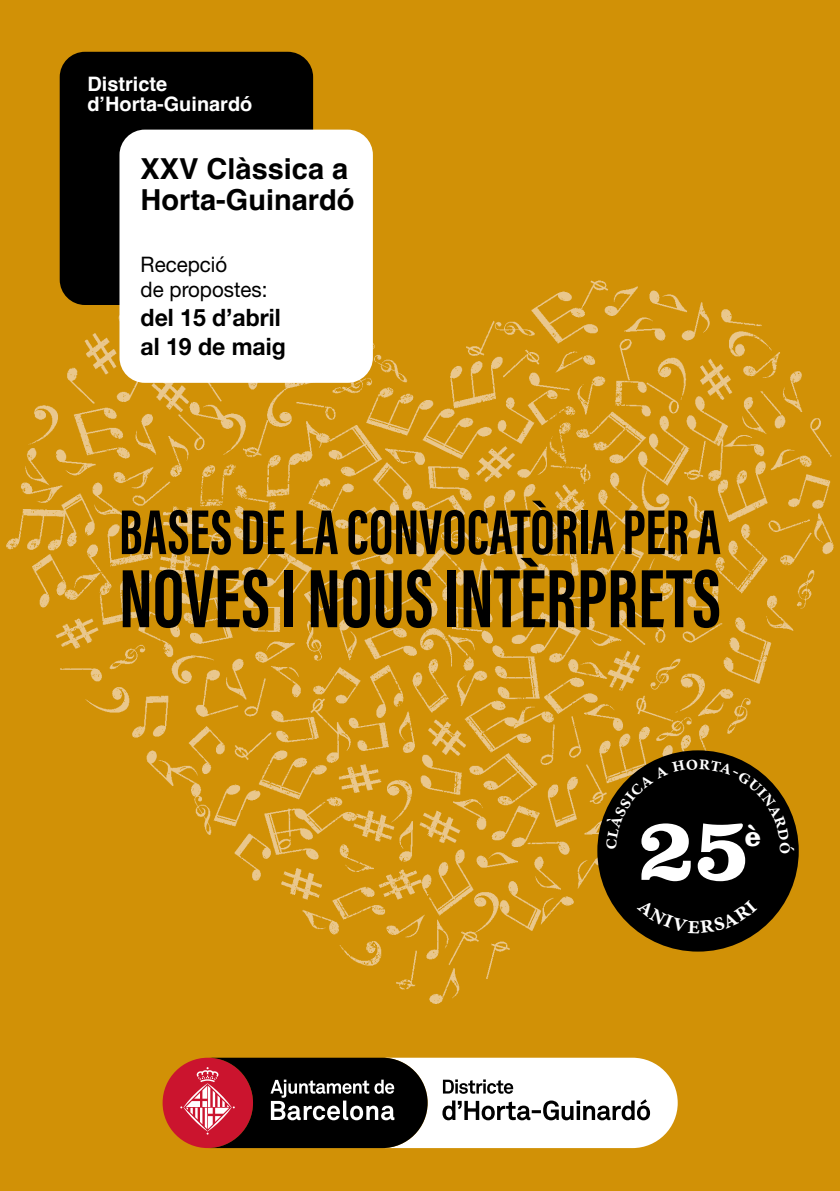
<style>
.page{position:relative;width:840px;height:1191px;background:#fff}
.page>*{position:absolute;margin:0;border:0;box-sizing:border-box;transform-origin:0 0}
.t1{font:700 91px "Clarendon LT Std";color:#fff}
.t2{font:85.2px "Acumin Variable Concept";color:#000;scale:.96 1}
.t3{font:65.2px "Acumin Variable Concept";color:#000;scale:.96 1}
.t4{font:700 29px "Helvetica";color:#000}
.t5{font:700 29px "Clarendon LT Std";color:#fff}
.t6{font:700 24px/28.8px "Helvetica Neue LT Std";color:#000;scale:.96 1}
.t7{font:21.4px "Helvetica Neue LT Std";color:#000;scale:.96 1}
.t8{font:700 20px "Helvetica";color:#fff}
</style>
<div class="page">
<div style="left:0;top:0;width:839px;height:1191px;background:#d19106"></div>
<img style="left:7px;top:280px;width:825px;height:724px">
<div style="left:60px;top:52px;width:253px;height:253px;background:#000;border-radius:25px"></div>
<div style="left:119px;top:130px;width:253px;height:253px;background:#fff;border-radius:25px"></div>
<div style="left:162px;top:1057px;width:91px;height:91px;background:#cb142e;border-radius:50%"></div>
<svg style="left:180px;top:1057px;width:497px;height:91px;background:#9d8987"></svg>
<div style="left:597px;top:750px;width:201px;height:201px;background:#000;border-radius:50%"></div>
<svg style="left:605px;top:759px;width:189px;height:62px"></svg>
<p class="t8" style="left:87px;top:72px;width:81px">Districte</p>
<p class="t8" style="left:87px;top:91px;width:166px">d’Horta-Guinardó</p>
<p class="t4" style="left:140px;top:151px;width:209px">XXV Clàssica a</p>
<p class="t4" style="left:140px;top:182px;width:215px">Horta-Guinardó</p>
<p class="t7" style="left:140px;top:251px;width:92px">Recepció</p>
<p class="t7" style="left:140px;top:277px;width:133px">de propostes:</p>
<p class="t6" style="left:140px;top:303px;width:153px">del 15 d’abril al 19 de maig</p>
<p class="t3" style="left:119px;top:486px;width:628px">BASES DE LA CONVOCATÒRIA PER A</p>
<p class="t2" style="left:119px;top:539px;width:628px">NOVES I NOUS INTÈRPRETS</p>
<p class="t1" style="left:638px;top:794px;width:113px">25</p>
<p class="t5" style="left:744px;top:818px;width:18px">è</p>
</div>
